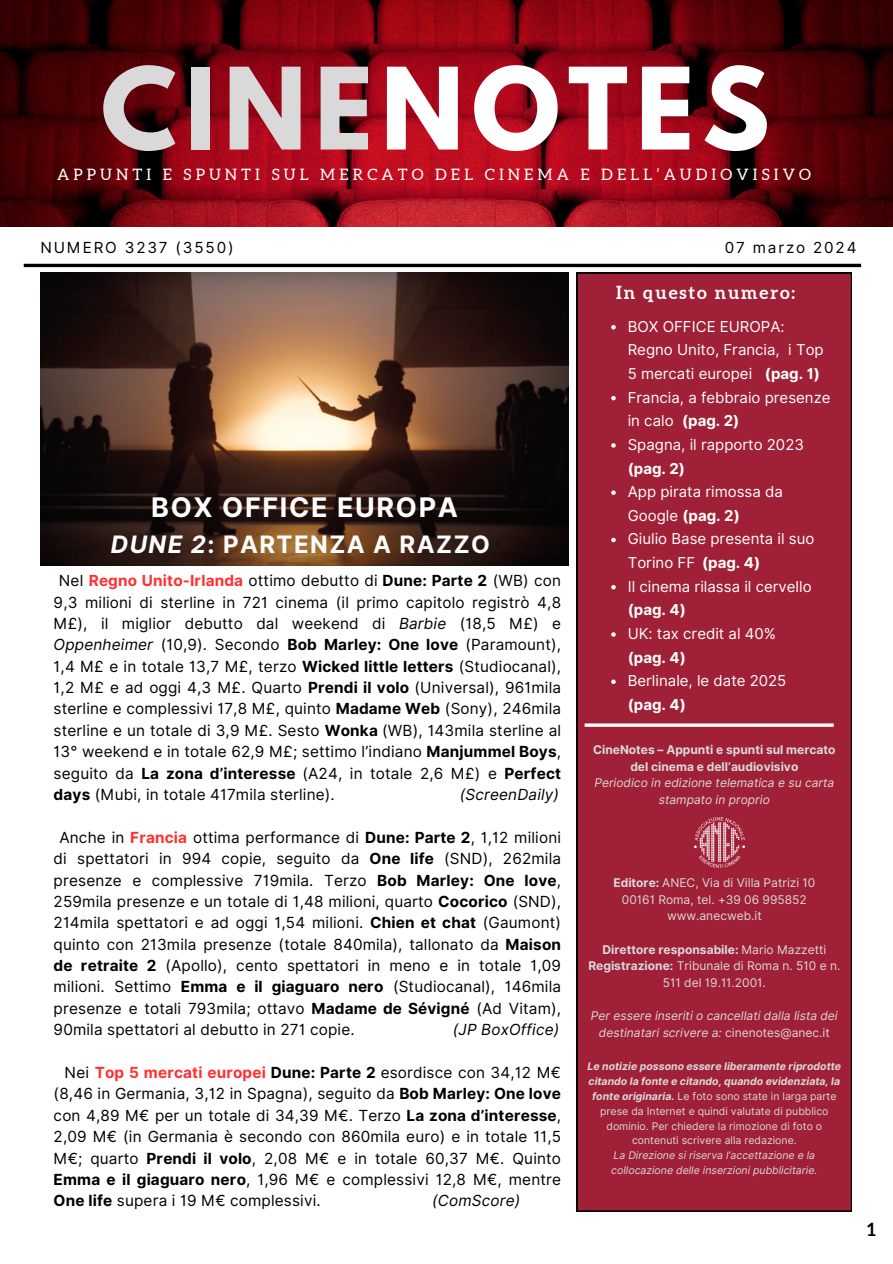
<style>
.page{position:relative;width:893px;height:1264px;background:#fff}
.page>*{position:absolute;margin:0;border:0;box-sizing:border-box;transform-origin:0 0}
.t1{font:700 100.35px "League Spartan";letter-spacing:.08em;color:#fff}
.t2{font:700 27px "Inter";letter-spacing:.06em;color:#fff}
.t3{font:700 24px "Inter";letter-spacing:.06em;color:#fff}
.t4{font:700 18px "Aleo";letter-spacing:.105em;color:#fff}
.t5{font:700 18px "Aleo";color:#000}
.t6{font:15.75px "Aleo";letter-spacing:.26em;color:#fff}
.t7{font:15.3px/21.3px "Inter";letter-spacing:.01em;color:#000;text-align:justify}
.t8{font:italic 15.3px "Inter";letter-spacing:.01em;color:#000}
.t9{font:15.3px "Inter";letter-spacing:.12em;color:#000}
.t10{font:15px/23.7px "Inter";color:#fff}
.t11{font:italic 12px/16.6px "Inter";color:#d9d9d9;text-align:center}
.t12{font:12px/16.6px "Inter";color:#d9d9d9;text-align:center}
.t13{font:700 12px/16.6px "Inter";color:#d9d9d9;text-align:center}
.t14{font:10.5px/14.9px "Inter";color:#d9d9d9;text-align:center}
.t15{font:italic 10.5px/14.9px "Inter";color:#d9d9d9}
.s1{color:#d9d9d9}
.s2{font-style:italic}
.s3{font-weight:700;color:#ff3131}
.s4{font-weight:700}
.s5{font-weight:400}
.s6{font-style:normal}
.s7{font-weight:700;font-style:italic}
</style>
<div class="page">
<div style="left:576px;top:273px;width:275px;height:938px;background:#a02037"></div>
<hr style="left:24px;top:264px;width:837px;height:3px;background:#000">
<hr style="left:584px;top:723px;width:249px;height:3px;background:#fff">
<img style="left:694px;top:817px;width:50px;height:50px">
<img style="left:0;top:0;width:892px;height:226px">
<img style="left:41px;top:273px;width:527px;height:292px">
<svg style="left:611px;top:325px;width:4px;height:4px"></svg>
<svg style="left:611px;top:396px;width:4px;height:4px"></svg>
<svg style="left:611px;top:443px;width:4px;height:4px"></svg>
<svg style="left:611px;top:490px;width:4px;height:5px"></svg>
<svg style="left:611px;top:537px;width:4px;height:5px"></svg>
<svg style="left:611px;top:585px;width:4px;height:4px"></svg>
<svg style="left:611px;top:632px;width:4px;height:4px"></svg>
<svg style="left:611px;top:679px;width:4px;height:5px"></svg>
<p class="t1" style="left:101px;top:59px;width:670px"><span class="s1">CINE</span>NOTES</p>
<p class="t6" style="left:57px;top:165px;width:755px">APPUNTI E SPUNTI SUL MERCATO DEL CINEMA E DELL’AUDIOVISIVO</p>
<p class="t9" style="left:41px;top:238px;width:194px">NUMERO 3237 (3550)</p>
<p class="t9" style="left:724px;top:238px;width:133px">07 marzo 2024</p>
<p class="t2" style="left:151px;top:491px;width:308px">BOX OFFICE EUROPA</p>
<p class="t3" style="left:111px;top:529px;width:380px"><span class="s2">DUNE 2</span>: PARTENZA A RAZZO</p>
<p class="t7" style="left:54px;top:570px;width:509px;text-indent:5px">Nel <span class="s3">Regno Unito-Irlanda</span> ottimo debutto di <span class="s4">Dune: Parte 2</span> (WB) con 9,3 milioni di sterline in 721 cinema (il primo capitolo registrò 4,8<br>M£), il miglior debutto dal weekend di <span class="s2">Barbie</span> (18,5 M£) e <span class="s2">Oppenheimer</span> (10,9). Secondo <span class="s4">Bob Marley: One love</span> (Paramount), 1,4 M£ e in totale 13,7 M£, terzo <span class="s4">Wicked little letters</span> (Studiocanal), 1,2 M£ e ad oggi 4,3 M£. Quarto <span class="s4">Prendi il volo</span> (Universal), 961mila sterline e complessivi 17,8 M£, quinto <span class="s4">Madame Web</span> (Sony), 246mila sterline e un totale di 3,9 M£. Sesto <span class="s4">Wonka</span> (WB), 143mila sterline al 13° weekend e in totale 62,9 M£; settimo l’indiano <span class="s4">Manjummel Boys</span>, seguito da <span class="s4">La zona d’interesse</span> (A24, in totale 2,6 M£) e <span class="s4">Perfect days</span> (Mubi, in totale 417mila sterline).</p>
<p class="t8" style="left:460px;top:785px;width:101px">(ScreenDaily)</p>
<p class="t7" style="left:54px;top:826px;width:509px;text-indent:6px">Anche in <span class="s3">Francia</span> ottima performance di <span class="s4">Dune: Parte 2</span>, 1,12 milioni di spettatori in 994 copie, seguito da <span class="s4">One life</span> (SND), 262mila presenze e complessive 719mila. Terzo <span class="s4">Bob Marley: One love</span>, 259mila presenze e un totale di 1,48 milioni, quarto <span class="s4">Cocorico</span> (SND), 214mila spettatori e ad oggi 1,54 milioni. <span class="s4">Chien et chat</span> (Gaumont) quinto con 213mila presenze (totale 840mila), tallonato da <span class="s4">Maison de retraite 2</span> (Apollo), cento spettatori in meno e in totale 1,09 milioni. Settimo <span class="s4">Emma e il giaguaro nero</span> (Studiocanal), 146mila presenze e totali 793mila; ottavo <span class="s4">Madame de Sévigné</span> (Ad Vitam), 90mila spettatori al debutto in 271 copie.</p>
<p class="t8" style="left:453px;top:1020px;width:108px">(JP BoxOffice)</p>
<p class="t7" style="left:65px;top:1061px;width:498px">Nei <span class="s3">Top 5 mercati europei</span> <span class="s4">Dune: Parte 2</span> esordisce con 34,12 M€</p>
<p class="t7" style="left:54px;top:1083px;width:509px">(8,46 in Germania, 3,12 in Spagna), seguito da <span class="s4">Bob Marley: One love </span>con 4,89 M€ per un totale di 34,39 M€. Terzo <span class="s4">La zona d’interesse</span>, 2,09 M€ (in Germania è secondo con 860mila euro) e in totale 11,5<br>M€; quarto <span class="s4">Prendi il volo</span>, 2,08 M€ e in totale 60,37 M€. Quinto <span class="s4">Emma e il giaguaro nero</span>, 1,96 M€ e complessivi 12,8 M€, mentre <span class="s4">One life</span> supera i 19 M€ complessivi.</p>
<p class="t8" style="left:432px;top:1191px;width:90px">(ComScore)</p>
<p class="t4" style="left:616px;top:282px;width:180px">In questo numero:</p>
<p class="t10" style="left:627px;top:314px;width:197px">BOX OFFICE EUROPA:<br>Regno Unito, Francia, i Top<br>5 mercati europei <span class="s4">(pag. 1)</span></p>
<p class="t10" style="left:627px;top:385px;width:204px">Francia, a febbraio presenze in calo <span class="s4">(pag. 2)</span></p>
<p class="t10" style="left:627px;top:432px;width:178px">Spagna, il rapporto 2023 <span class="s4">(pag. 2)</span></p>
<p class="t10" style="left:627px;top:480px;width:157px">App pirata rimossa da<br>Google <span class="s4">(pag. 2)</span></p>
<p class="t10" style="left:627px;top:527px;width:188px">Giulio Base presenta il suo<br>Torino FF <span class="s4">(pag. 4)</span></p>
<p class="t10" style="left:627px;top:574px;width:185px">Il cinema rilassa il cervello <span class="s4">(pag. 4)</span></p>
<p class="t10" style="left:627px;top:621px;width:150px">UK: tax credit al 40% <span class="s4">(pag. 4)</span></p>
<p class="t10" style="left:627px;top:669px;width:160px">Berlinale, le date 2025 <span class="s4">(pag. 4)</span></p>
<p class="t13" style="left:593px;top:741px;width:244px">CineNotes – Appunti e spunti sul mercato del cinema e dell’audiovisivo</p>
<h1 class="t11" style="left:594px;top:774px;width:241px">Periodico in edizione telematica e su carta stampato in proprio</h1>
<h5 class="t12" style="left:613px;top:874px;width:203px"><span class="s4">Editore:</span> ANEC, Via di Villa Patrizi 10</h5>
<h6 class="t12" style="left:622px;top:891px;width:186px">00161 Roma, tel. +39 06 995852</h6>
<p class="t12" style="left:667px;top:907px;width:96px">www.anecweb.it</p>
<h2 class="t13" style="left:602px;top:940px;width:225px">Direttore responsabile: <span class="s5">Mario Mazzetti</span></h2>
<h3 class="t12" style="left:588px;top:957px;width:253px"><span class="s4">Registrazione:</span> Tribunale di Roma n. 510 e n.<br>511 del 19.11.2001.</h3>
<h6 class="t11" style="left:591px;top:1007px;width:248px">Per essere inseriti o cancellati dalla lista dei destinatari scrivere a: <span class="s6">cinenotes@anec.it</span></h6>
<h6 class="t14" style="left:587px;top:1058px;width:255px"><span class="s7">Le notizie possono essere liberamente riprodotte citando la fonte e citando, quando evidenziata, la fonte originaria.</span> Le foto sono state in larga parte prese da Internet e quindi valutate di pubblico dominio. Per chiedere la rimozione di foto o contenuti scrivere alla redazione.</h6>
<h6 class="t15" style="left:611px;top:1148px;width:207px">La Direzione si riserva l’accettazione e la collocazione delle inserzioni pubblicitarie.</h6>
<p class="t5" style="left:867px;top:1218px;width:10px">1</p>
</div>
